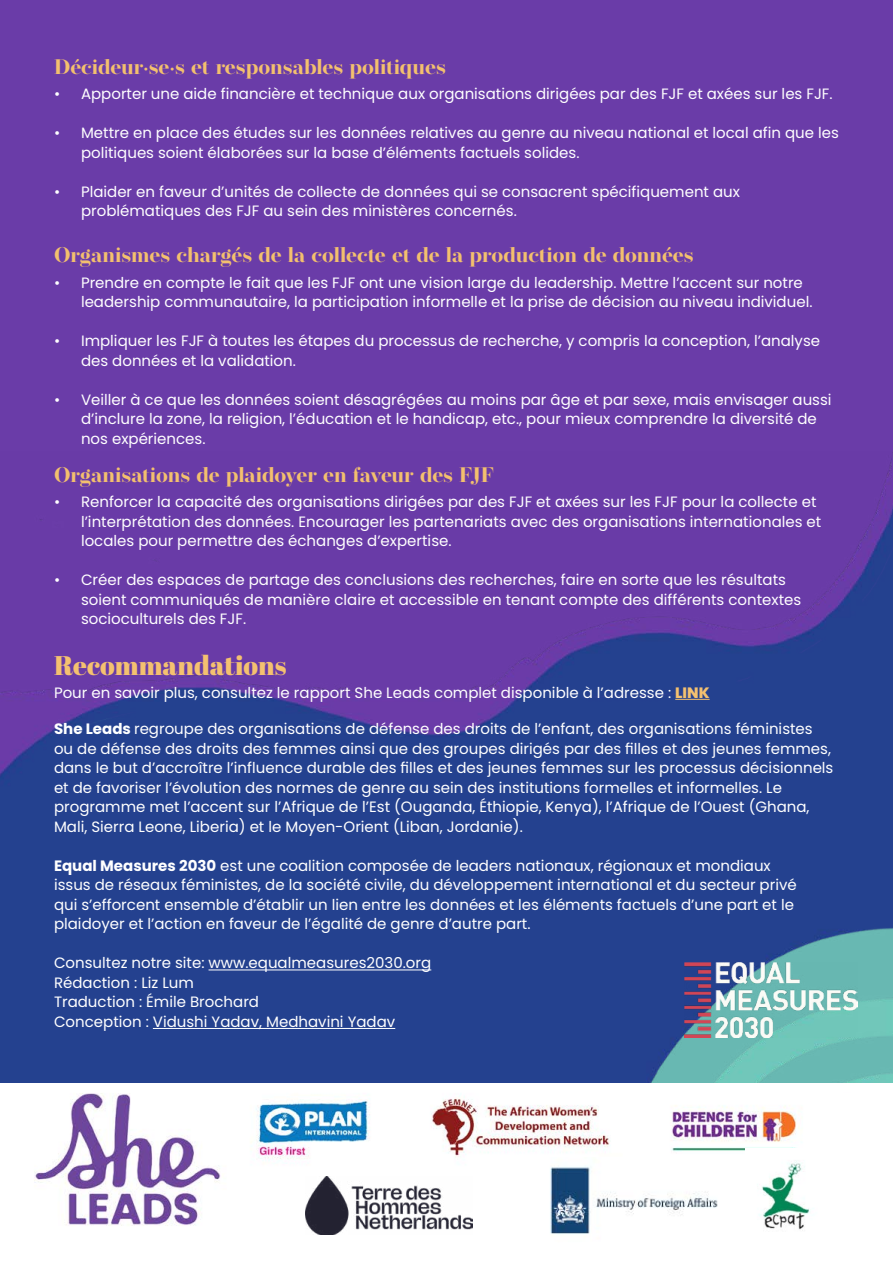
<style>
.page{position:relative;width:893px;height:1263px;background:#6a3ca8}
.page>*{position:absolute;margin:0;border:0;box-sizing:border-box;transform-origin:0 0}
.t1{font:27px "Abril Fatface";color:#f4c170}
.t2{font:700 21px "Operetta 18";color:#f3c06e}
.t3{font:15px/19.5px "Poppins";color:#fff}
.s1{font-weight:800;color:#f4c170}
.s2{font-weight:700}
</style>
<div class="page">
<img style="left:0;top:452px;width:893px;height:631px">
<hr style="left:209px;top:969px;width:222px;height:1px;background:#fff">
<hr style="left:153px;top:1028px;width:242px;height:1px;background:#fff">
<hr style="left:675px;top:699px;width:35px;height:1px;background:#f4c170">
<img style="left:0;top:1083px;width:893px;height:180px">
<img style="left:745px;top:1148px;width:82px;height:92px">
<div style="left:809px;top:1093px;width:54px;height:65px;background:#fff"></div>
<div style="left:571px;top:1157px;width:169px;height:77px;background:#fff"></div>
<img style="left:534px;top:1158px;width:203px;height:88px">
<div style="left:291px;top:1169px;width:232px;height:67px;background:#fff"></div>
<img style="left:305px;top:1177px;width:167px;height:57px">
<img style="left:685px;top:962px;width:173px;height:75px">
<h2 class="t2" style="left:54px;top:55px;width:393px">Décideur·se·s et responsables politiques</h2>
<p class="t3" style="left:54px;top:84px;width:780px">• Apporter une aide financière et technique aux organisations dirigées par des FJF et axées sur les FJF.</p>
<p class="t3" style="left:81px;top:123px;width:759px;text-indent:-27px">• Mettre en place des études sur les données relatives au genre au niveau national et local afin que les politiques soient élaborées sur la base d’éléments factuels solides.</p>
<p class="t3" style="left:81px;top:182px;width:660px;text-indent:-27px">• Plaider en faveur d’unités de collecte de données qui se consacrent spécifiquement aux problématiques des FJF au sein des ministères concernés.</p>
<h2 class="t2" style="left:54px;top:243px;width:641px">Organismes chargés de la collecte et de la production de données</h2>
<p class="t3" style="left:81px;top:273px;width:733px;text-indent:-27px">• Prendre en compte le fait que les FJF ont une vision large du leadership. Mettre l’accent sur notre leadership communautaire, la participation informelle et la prise de décision au niveau individuel.</p>
<p class="t3" style="left:81px;top:331px;width:741px;text-indent:-27px">• Impliquer les FJF à toutes les étapes du processus de recherche, y compris la conception, l’analyse des données et la validation.</p>
<p class="t3" style="left:81px;top:390px;width:752px;text-indent:-27px">• Veiller à ce que les données soient désagrégées au moins par âge et par sexe, mais envisager aussi d’inclure la zone, la religion, l’éducation et le handicap, etc., pour mieux comprendre la diversité de nos expériences.</p>
<h2 class="t2" style="left:54px;top:463px;width:441px">Organisations de plaidoyer en faveur des FJF</h2>
<p class="t3" style="left:81px;top:492px;width:742px;text-indent:-27px">• Renforcer la capacité des organisations dirigées par des FJF et axées sur les FJF pour la collecte et l’interprétation des données. Encourager les partenariats avec des organisations internationales et locales pour permettre des échanges d’expertise.</p>
<p class="t3" style="left:81px;top:570px;width:722px;text-indent:-27px">• Créer des espaces de partage des conclusions des recherches, faire en sorte que les résultats soient communiqués de manière claire et accessible en tenant compte des différents contextes socioculturels des FJF.</p>
<h1 class="t1" style="left:54px;top:646px;width:234px">Recommandations</h1>
<p class="t3" style="left:54px;top:683px;width:657px">Pour en savoir plus, consultez le rapport She Leads complet disponible à l’adresse : <span class="s1">LINK</span></p>
<p class="t3" style="left:54px;top:719px;width:781px"><span class="s2">She Leads</span> regroupe des organisations de défense des droits de l’enfant, des organisations féministes ou de défense des droits des femmes ainsi que des groupes dirigés par des filles et des jeunes femmes, dans le but d’accroître l’influence durable des filles et des jeunes femmes sur les processus décisionnels et de favoriser l’évolution des normes de genre au sein des institutions formelles et informelles. Le programme met l’accent sur l’Afrique de l’Est (Ouganda, Éthiopie, Kenya), l’Afrique de l’Ouest (Ghana, Mali, Sierra Leone, Liberia) et le Moyen-Orient (Liban, Jordanie).</p>
<p class="t3" style="left:54px;top:856px;width:744px"><span class="s2">Equal Measures 2030</span> est une coalition composée de leaders nationaux, régionaux et mondiaux issus de réseaux féministes, de la société civile, du développement international et du secteur privé qui s’efforcent ensemble d’établir un lien entre les données et les éléments factuels d’une part et le plaidoyer et l’action en faveur de l’égalité de genre d’autre part.</p>
<p class="t3" style="left:54px;top:953px;width:379px">Consultez notre site: www.equalmeasures2030.org Rédaction : Liz Lum<br>Traduction : Émile Brochard<br>Conception : Vidushi Yadav, Medhavini Yadav</p>
</div>
